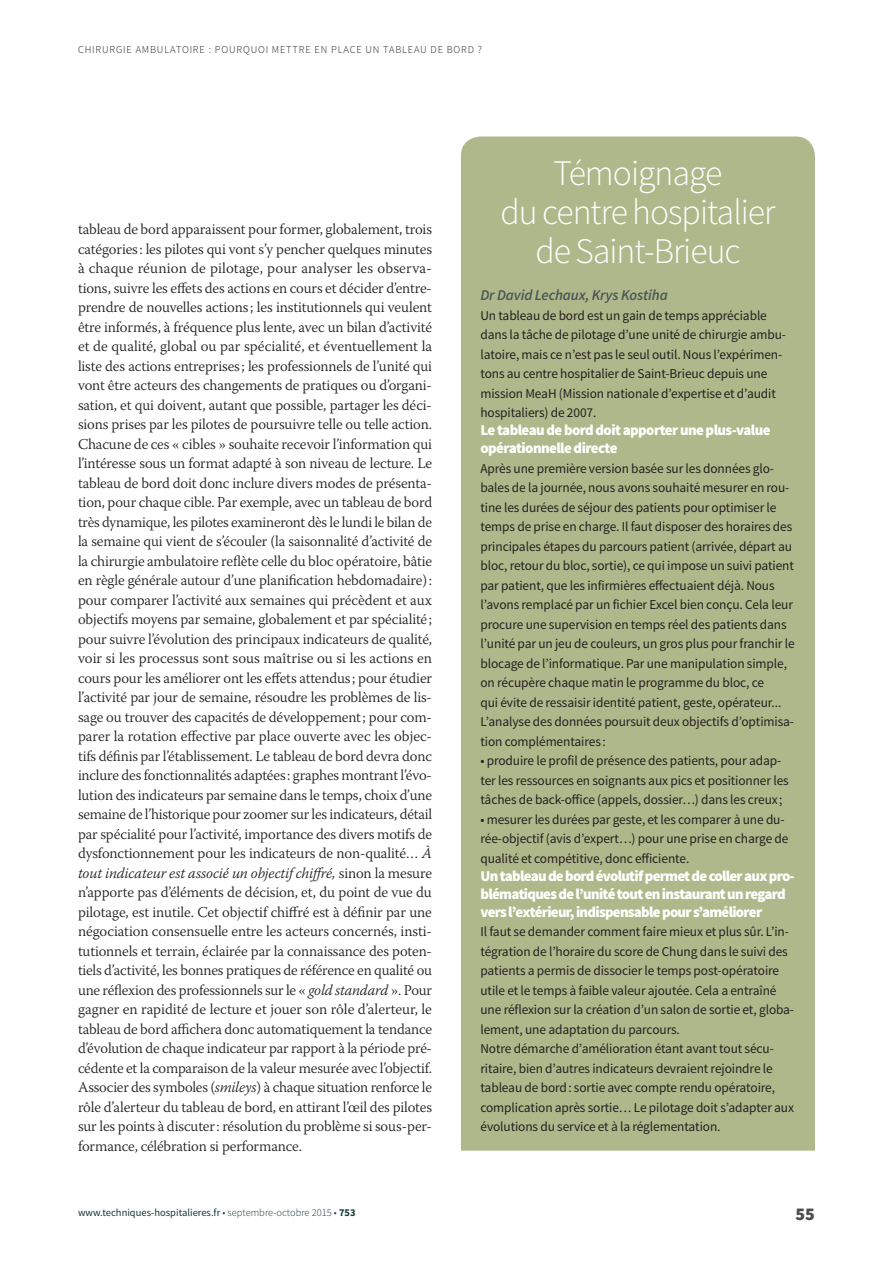
<style>
.page{position:relative;width:893px;height:1263px;background:#fff}
.page>*{position:absolute;margin:0;border:0;box-sizing:border-box;transform-origin:0 0}
.t1{font:300 36px/39px "Source Sans Pro";letter-spacing:-.03em;color:#fff;text-align:center}
.t2{font:900 18px "Source Sans Pro";color:#4b4c4d}
.t3{font:300 15px/19.5px "Warnock Pro";letter-spacing:-.01em;color:#231f20;text-align:justify}
.t4{font:900 15px/18px "Source Sans Pro";letter-spacing:-.05em;color:#fff}
.t5{font:italic 600 15px "Source Sans Pro";letter-spacing:-.01em;color:#4a5657}
.t6{font:13.5px/19.5px "Source Sans Pro";letter-spacing:-.01em;color:#231f20}
.t7{font:300 10.5px "Source Sans Pro";letter-spacing:.08em;color:#231f20}
.t8{font:10.5px "Source Sans Pro";color:#143738}
.s1{font-style:italic}
.s2{font-weight:300}
.s3{font-weight:700}
</style>
<div class="page">
<div style="left:461px;top:137px;width:354px;height:1014px;background:#afb88a"></div>
<p class="t7" style="left:78px;top:43px;width:406px">CHIRURGIE AMBULATOIRE : POURQUOI METTRE EN PLACE UN TABLEAU DE BORD ?</p>
<p class="t3" style="left:78px;top:219px;width:356px">tableau de bord apparaissent pour former, globalement, trois catégories: les pilotes qui vont s’y pencher quelques minutes à chaque réunion de pilotage, pour analyser les observa&shy;tions, suivre les effets des actions en cours et décider d’entre&shy;prendre de nouvelles actions; les institutionnels qui veulent être informés, à fréquence plus lente, avec un bilan d’activité et de qualité, global ou par spécialité, et éventuellement la liste des actions entreprises; les professionnels de l’unité qui vont être acteurs des changements de pratiques ou d’organi&shy;sation, et qui doivent, autant que possible, partager les déci&shy;sions prises par les pilotes de poursuivre telle ou telle action.<br>Chacune de ces « cibles » souhaite recevoir l’information qui l’intéresse sous un format adapté à son niveau de lecture. Le tableau de bord doit donc inclure divers modes de présenta&shy;tion, pour chaque cible. Par exemple, avec un tableau de bord très dynamique, les pilotes examineront dès le lundi le bilan de la semaine qui vient de s’écouler (la saisonnalité d’activité de la chirurgie ambulatoire reflète celle du bloc opératoire, bâtie en règle générale autour d’une planification hebdomadaire): pour comparer l’activité aux semaines qui précèdent et aux objectifs moyens par semaine, globalement et par spécialité; pour suivre l’évolution des principaux indicateurs de qualité, voir si les processus sont sous maîtrise ou si les actions en cours pour les améliorer ont les effets attendus; pour étudier l’activité par jour de semaine, résoudre les problèmes de lis&shy;sage ou trouver des capacités de développement; pour com&shy;parer la rotation effective par place ouverte avec les objec&shy;tifs définis par l’établissement. Le tableau de bord devra donc inclure des fonctionnalités adaptées: graphes montrant l’évo&shy;lution des indicateurs par semaine dans le temps, choix d’une semaine de l’historique pour zoomer sur les indicateurs, détail par spécialité pour l’activité, importance des divers motifs de dysfonctionnement pour les indicateurs de non-qualité… <span class="s1">À tout indicateur est associé un objectif chiffré,</span> sinon la mesure n’apporte pas d’éléments de décision, et, du point de vue du pilotage, est inutile. Cet objectif chiffré est à définir par une négociation consensuelle entre les acteurs concernés, insti&shy;tutionnels et terrain, éclairée par la connaissance des poten&shy;tiels d’activité, les bonnes pratiques de référence en qualité ou une réflexion des professionnels sur le « <span class="s1">gold standard</span> ». Pour gagner en rapidité de lecture et jouer son rôle d’alerteur, le tableau de bord affichera donc automatiquement la tendance d’évolution de chaque indicateur par rapport à la période pré&shy;cédente et la comparaison de la valeur mesurée avec l’objectif.<br>Associer des symboles (<span class="s1">smileys</span>) à chaque situation renforce le rôle d’alerteur du tableau de bord, en attirant l’œil des pilotes sur les points à discuter: résolution du problème si sous-per&shy;formance, célébration si performance.</p>
<h1 class="t1" style="left:500px;top:153px;width:277px">Témoignage<br>du centre hospitalier de Saint-Brieuc</h1>
<p class="t5" style="left:480px;top:286px;width:189px">Dr David Lechaux, Krys Kostiha</p>
<p class="t6" style="left:480px;top:306px;width:307px">Un tableau de bord est un gain de temps appréciable dans la tâche de pilotage d’une unité de chirurgie ambu&shy;latoire, mais ce n’est pas le seul outil. Nous l’expérimen&shy;tons au centre hospitalier de Saint-Brieuc depuis une mission MeaH (Mission nationale d’expertise et d’audit hospitaliers) de 2007.</p>
<p class="t4" style="left:480px;top:422px;width:292px">Le tableau de bord doit apporter une plus-value opérationnelle directe</p>
<p class="t6" style="left:480px;top:459px;width:316px">Après une première version basée sur les données glo&shy;bales de la journée, nous avons souhaité mesurer en rou&shy;tine les durées de séjour des patients pour optimiser le temps de prise en charge. Il faut disposer des horaires des principales étapes du parcours patient (arrivée, départ au bloc, retour du bloc, sortie), ce qui impose un suivi patient par patient, que les infirmières effectuaient déjà. Nous l’avons remplacé par un fichier Excel bien conçu. Cela leur procure une supervision en temps réel des patients dans l’unité par un jeu de couleurs, un gros plus pour franchir le blocage de l’informatique. Par une manipulation simple, on récupère chaque matin le programme du bloc, ce<br>qui évite de ressaisir identité patient, geste, opérateur...<br>L’analyse des données poursuit deux objectifs d’optimisa&shy;tion complémentaires :</p>
<p class="t6" style="left:480px;top:751px;width:310px">• produire le profil de présence des patients, pour adap&shy;ter les ressources en soignants aux pics et positionner les tâches de back-office (appels, dossier…) dans les creux;</p>
<p class="t6" style="left:480px;top:809px;width:310px">• mesurer les durées par geste, et les comparer à une du&shy;rée-objectif (avis d’expert…) pour une prise en charge de qualité et compétitive, donc efficiente.</p>
<p class="t4" style="left:480px;top:867px;width:316px">Un tableau de bord évolutif permet de coller aux pro&shy;blématiques de l’unité tout en instaurant un regard vers l’extérieur, indispensable pour s’améliorer</p>
<p class="t6" style="left:480px;top:922px;width:315px">Il faut se demander comment faire mieux et plus sûr. L’in&shy;tégration de l’horaire du score de Chung dans le suivi des patients a permis de dissocier le temps post-opératoire utile et le temps à faible valeur ajoutée. Cela a entraîné une réflexion sur la création d’un salon de sortie et, globa&shy;lement, une adaptation du parcours.<br>Notre démarche d’amélioration étant avant tout sécu&shy;ritaire, bien d’autres indicateurs devraient rejoindre le tableau de bord: sortie avec compte rendu opératoire, complication après sortie… Le pilotage doit s’adapter aux évolutions du service et à la réglementation.</p>
<p class="t8" style="left:78px;top:1205px;width:279px">www.techniques-hospitalieres.fr <span class="s2">• septembre-octobre 2015 •</span> <span class="s3">753</span></p>
<p class="t2" style="left:795px;top:1202px;width:21px">55</p>
</div>
